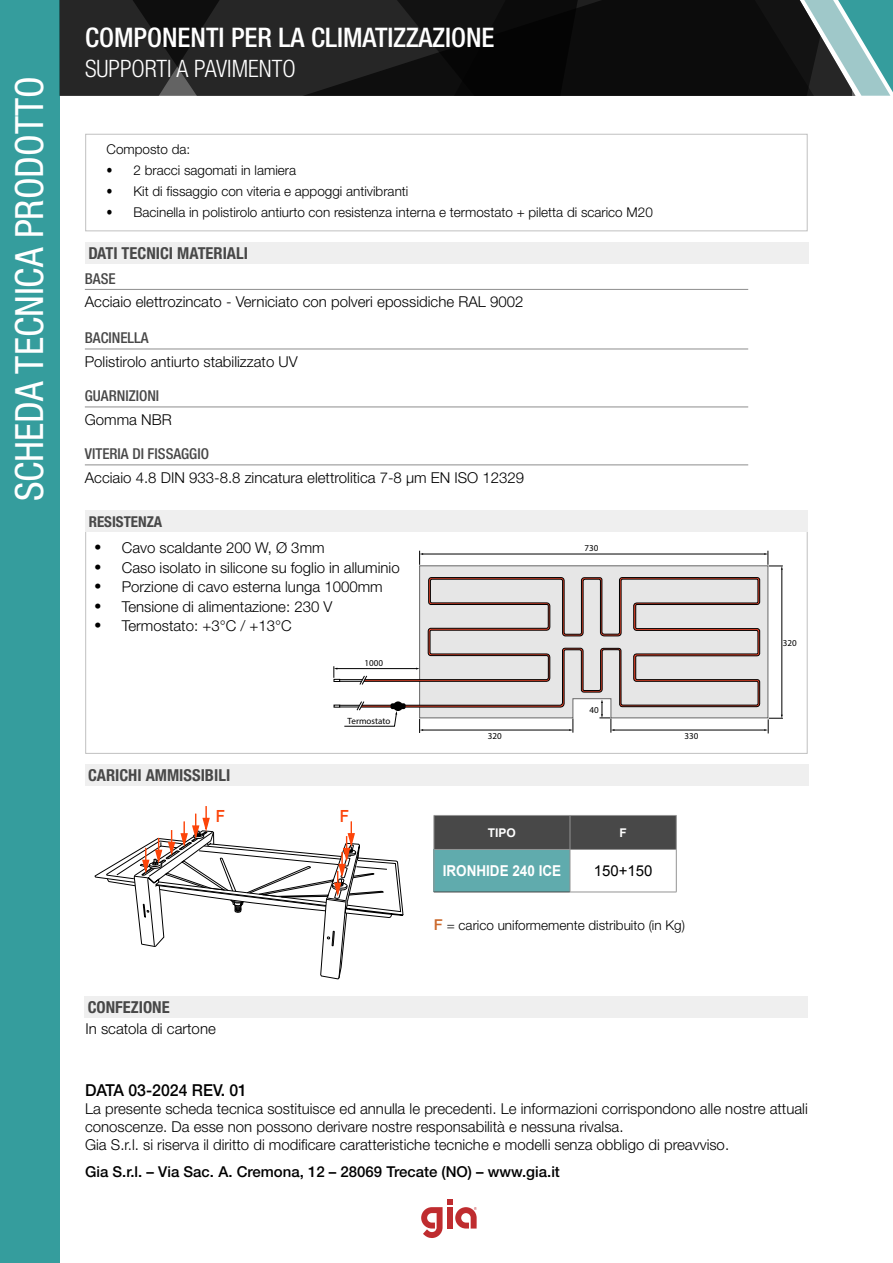
<style>
.page{position:relative;width:893px;height:1263px;background:#fff}
.page>*{position:absolute;margin:0;border:0;box-sizing:border-box;transform-origin:0 0}
.t1{font:condensed 39px "Helvetica Neue LT Std";color:#fff}
.t2{font:500 condensed 27px "Helvetica Neue LT Std";color:#fff}
.t3{font:300 condensed 24px "Helvetica Neue LT Std";color:#fff}
.t4{font:500 16.8px "Helvetica Neue LT Std";color:#fc4409;scale:.9 1}
.t5{font:700 condensed 16.5px "Helvetica Neue LT Std";color:#484848}
.t6{font:500 16.5px "Helvetica Neue LT Std";color:#000;scale:.96 1}
.Stile_di_paragrafo_1{font:300 15px/18px "Helvetica Neue LT Std";color:#000}
.t7{font:500 15px "Helvetica Neue LT Std";color:#000}
.t8{font:500 condensed 15px "Helvetica Neue LT Std";color:#484848}
.t9{font:700 15px "Arial";color:#fff;scale:.9 1}
.t10{font:700 condensed 15px "Helvetica Neue LT Std";color:#484848}
.t11{font:15px "Arial";color:#000}
.Stile_di_paragrafo_1-2{font:300 13.5px "Helvetica Neue LT Std";color:#000;scale:.9 1}
.Stile_di_paragrafo_1-3{font:300 13.5px "Helvetica Neue LT Std";color:#000}
.t12{font:700 12px "Arial";color:#fff}
.t13{font:9px "Myriad Pro";color:#000}
.s1{font-family:"Times";font-weight:400;font-size:18px}
.s2{font-weight:500;font-size:15px;color:#cb682b}
</style>
<div class="page">
<div style="left:0;top:0;width:60px;height:1263px;background:#359d9d"></div>
<svg style="left:421px;top:1199px;width:56px;height:39px"></svg>
<svg style="left:64px;top:0;width:740px;height:96px;background:#171717"></svg>
<svg style="left:804px;top:0;width:89px;height:96px;background:#679494"></svg>
<svg style="left:419px;top:565px;width:349px;height:153px;background:#dbdbdb"></svg>
<svg style="left:406px;top:577px;width:354px;height:130px"></svg>
<svg style="left:368px;top:578px;width:390px;height:128px;background:#d7d2d1"></svg>
<hr style="left:422px;top:554px;width:343px;height:1px;background:#000">
<svg style="left:419px;top:551px;width:4px;height:14px"></svg>
<hr style="left:422px;top:730px;width:148px;height:1px;background:#000">
<svg style="left:419px;top:719px;width:4px;height:14px"></svg>
<hr style="left:337px;top:668px;width:80px;height:1px;background:#000">
<svg style="left:333px;top:666px;width:35px;height:19px"></svg>
<hr style="left:614px;top:730px;width:151px;height:1px;background:#000">
<hr style="left:782px;top:569px;width:1px;height:146px;background:#000">
<svg style="left:569px;top:718px;width:5px;height:15px"></svg>
<svg style="left:599px;top:699px;width:15px;height:34px"></svg>
<svg style="left:764px;top:715px;width:19px;height:18px"></svg>
<svg style="left:764px;top:551px;width:19px;height:19px"></svg>
<svg style="left:334px;top:701px;width:72px;height:25px"></svg>
<div style="left:85px;top:134px;width:723px;height:97px;border:1px solid #c0c0c0"></div>
<hr style="left:85px;top:289px;width:663px;height:1px;background:#939393">
<hr style="left:85px;top:348px;width:663px;height:1px;background:#939393">
<hr style="left:85px;top:406px;width:663px;height:1px;background:#939393">
<hr style="left:85px;top:464px;width:663px;height:1px;background:#939393">
<div style="left:85px;top:242px;width:723px;height:22px;background:#efefef"></div>
<div style="left:85px;top:996px;width:723px;height:21px;background:#efefef"></div>
<div style="left:85px;top:764px;width:723px;height:21px;background:#efefef"></div>
<div style="left:86px;top:510px;width:722px;height:22px;background:#efefef"></div>
<div style="left:435px;top:816px;width:241px;height:33px;background:#484848"></div>
<div style="left:434px;top:849px;width:136px;height:43px;background:#60abad"></div>
<hr style="left:434px;top:849px;width:136px;height:1px;background:#939393">
<hr style="left:570px;top:849px;width:106px;height:1px;background:#939393">
<hr style="left:570px;top:892px;width:106px;height:1px;background:#939393">
<hr style="left:434px;top:815px;width:136px;height:1px;background:#939393">
<hr style="left:434px;top:816px;width:1px;height:33px;background:#939393">
<hr style="left:570px;top:815px;width:106px;height:1px;background:#939393">
<hr style="left:570px;top:816px;width:1px;height:33px;background:#939393">
<hr style="left:676px;top:816px;width:1px;height:33px;background:#939393">
<hr style="left:434px;top:850px;width:1px;height:42px;background:#939393">
<hr style="left:570px;top:850px;width:1px;height:42px;background:#939393">
<hr style="left:676px;top:850px;width:1px;height:42px;background:#939393">
<hr style="left:434px;top:892px;width:136px;height:1px;background:#484848">
<hr style="left:205px;top:806px;width:2px;height:20px;background:#fc4409">
<svg style="left:95px;top:814px;width:308px;height:165px"></svg>
<p class="t1" style="left:7px;top:501px;width:426px;rotate:-90deg">SCHEDA TECNICA PRODOTTO</p>
<p class="t2" style="left:85px;top:21px;width:411px">COMPONENTI PER LA CLIMATIZZAZIONE</p>
<p class="t3" style="left:85px;top:55px;width:212px">SUPPORTI A PAVIMENTO</p>
<p class="Stile_di_paragrafo_1-3" style="left:107px;top:141px;width:85px">Composto da:</p>
<p class="Stile_di_paragrafo_1-2" style="left:107px;top:162px;width:212px">• 2 bracci sagomati in lamiera</p>
<p class="Stile_di_paragrafo_1-2" style="left:107px;top:183px;width:337px">• Kit di fissaggio con viteria e appoggi antivibranti</p>
<p class="Stile_di_paragrafo_1-2" style="left:107px;top:204px;width:608px">• Bacinella in polistirolo antiurto con resistenza interna e termostato + piletta di scarico M20</p>
<p class="t5" style="left:88px;top:244px;width:161px">DATI TECNICI MATERIALI</p>
<p class="t8" style="left:85px;top:269px;width:32px">BASE</p>
<p class="Stile_di_paragrafo_1" style="left:85px;top:293px;width:440px">Acciaio elettrozincato - Verniciato con polveri epossidiche RAL 9002</p>
<p class="t8" style="left:85px;top:329px;width:65px">BACINELLA</p>
<p class="Stile_di_paragrafo_1" style="left:85px;top:352px;width:214px">Polistirolo antiurto stabilizzato UV</p>
<p class="t8" style="left:85px;top:387px;width:76px">GUARNIZIONI</p>
<p class="Stile_di_paragrafo_1" style="left:85px;top:410px;width:88px">Gomma NBR</p>
<p class="t8" style="left:85px;top:445px;width:126px">VITERIA DI FISSAGGIO</p>
<p class="Stile_di_paragrafo_1" style="left:85px;top:468px;width:441px">Acciaio 4.8 DIN 933-8.8 zincatura elettrolitica 7-8 μm EN ISO 12329</p>
<p class="t10" style="left:89px;top:512px;width:75px">RESISTENZA</p>
<p class="Stile_di_paragrafo_1" style="left:95px;top:538px;width:231px"><span class="s1">•</span> Cavo scaldante 200 W, Ø 3mm</p>
<p class="Stile_di_paragrafo_1" style="left:95px;top:558px;width:306px"><span class="s1">•</span> Caso isolato in silicone su foglio in alluminio</p>
<p class="Stile_di_paragrafo_1" style="left:95px;top:577px;width:289px"><span class="s1">•</span> Porzione di cavo esterna lunga 1000mm</p>
<p class="Stile_di_paragrafo_1" style="left:95px;top:597px;width:239px"><span class="s1">•</span> Tensione di alimentazione: 230 V</p>
<p class="Stile_di_paragrafo_1" style="left:95px;top:616px;width:199px"><span class="s1">•</span> Termostato: +3°C / +13°C</p>
<p class="t13" style="left:364px;top:658px;width:20px">1000</p>
<p class="t5" style="left:88px;top:765px;width:143px">CARICHI AMMISSIBILI</p>
<p class="t13" style="left:348px;top:716px;width:44px">Termostato</p>
<p class="t4" style="left:216px;top:806px;width:11px">F</p>
<p class="t4" style="left:340px;top:806px;width:11px">F</p>
<p class="t5" style="left:88px;top:997px;width:83px">CONFEZIONE</p>
<p class="Stile_di_paragrafo_1" style="left:86px;top:1020px;width:132px">In scatola di cartone</p>
<p class="t13" style="left:584px;top:542px;width:15px">730</p>
<p class="t13" style="left:488px;top:730px;width:15px">320</p>
<p class="t13" style="left:590px;top:704px;width:11px">40</p>
<p class="t13" style="left:684px;top:730px;width:15px">330</p>
<p class="t12" style="left:488px;top:825px;width:30px">TIPO</p>
<p class="t12" style="left:619px;top:825px;width:9px">F</p>
<p class="t9" style="left:443px;top:861px;width:133px">IRONHIDE 240 ICE</p>
<p class="t11" style="left:594px;top:861px;width:60px">150+150</p>
<p class="Stile_di_paragrafo_1-3" style="left:434px;top:917px;width:253px"><span class="s2">F</span> = carico uniformemente distribuito (in Kg)</p>
<p class="t13" style="left:783px;top:638px;width:15px">320</p>
<p class="t6" style="left:85px;top:1080px;width:170px">DATA 03-2024 REV. 01</p>
<p class="Stile_di_paragrafo_1" style="left:85px;top:1099px;width:724px">La presente scheda tecnica sostituisce ed annulla le precedenti. Le informazioni corrispondono alle nostre attuali conoscenze. Da esse non possono derivare nostre responsabilità e nessuna rivalsa.</p>
<p class="Stile_di_paragrafo_1" style="left:85px;top:1135px;width:646px">Gia S.r.l. si riserva il diritto di modificare caratteristiche tecniche e modelli senza obbligo di preavviso.</p>
<p class="t7" style="left:85px;top:1163px;width:476px">Gia S.r.l. – Via Sac. A. Cremona, 12 – 28069 Trecate (NO) – www.gia.it</p>
</div>
